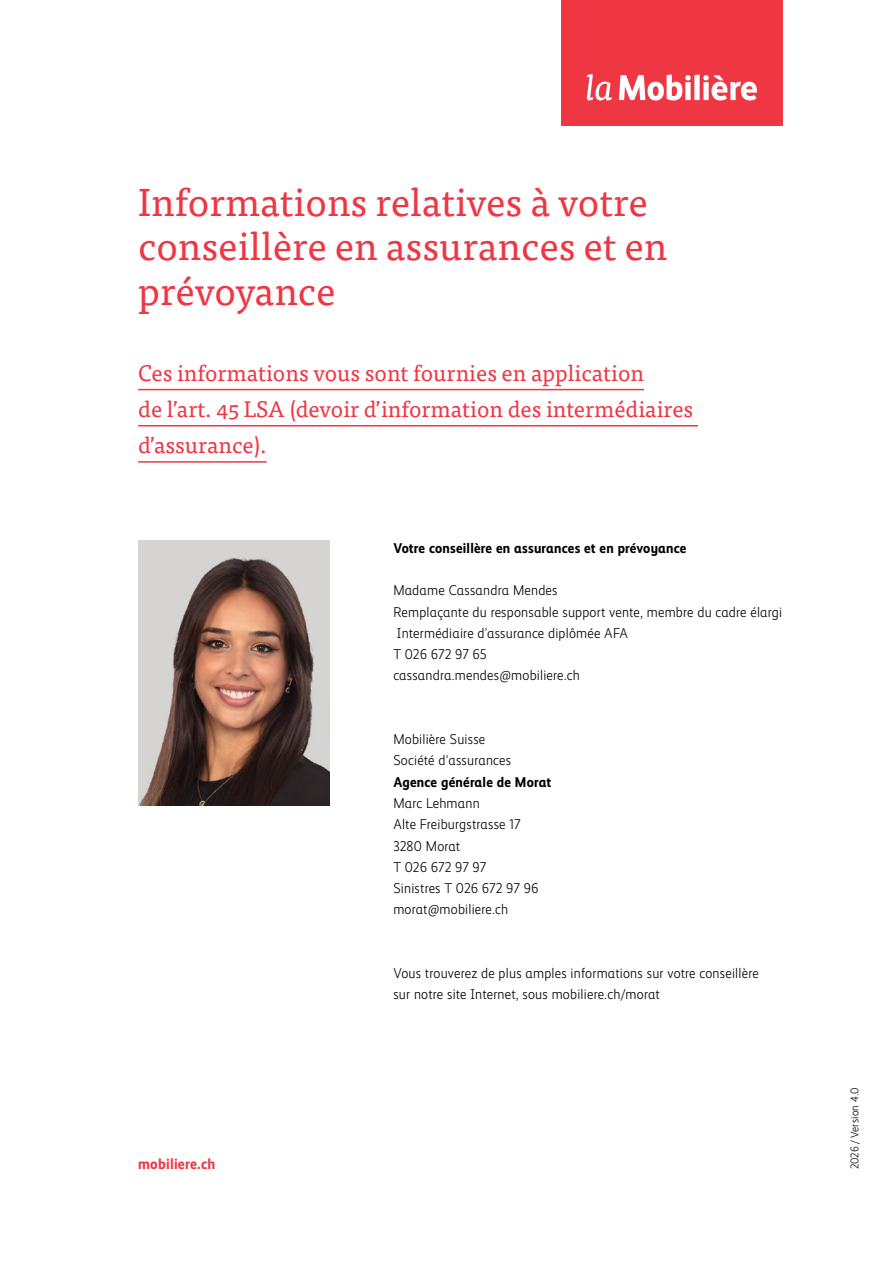
<style>
.page{position:relative;width:893px;height:1263px;background:#fff}
.page>*{position:absolute;margin:0;border:0;box-sizing:border-box;transform-origin:0 0}
.subheadline-1{font:39px/44.7px "Tisa Pro";color:#ef3744}
.Lead_Unterstrichen_1{font:22.5px/36.2px "Tisa Pro";color:#ef3744}
.t1{font:700 15px "Mobiliar Realist";letter-spacing:.015em;color:#ef3744}
.paragraph_01{font:300 14.25px "Mobiliar Realist";letter-spacing:.015em;color:#000}
.Adresse{font:300 14.25px/21.3px "Mobiliar Realist";letter-spacing:.015em;color:#000}
.paragraph_aftersubhe{font:300 14.25px/21.3px "Mobiliar Realist";letter-spacing:.015em;color:#000}
.subheadline-2{font:700 14.25px "Mobiliar Realist";letter-spacing:.015em;color:#000}
.Standort{font:700 14.25px "Mobiliar Realist";letter-spacing:.015em;color:#000}
.Email{font:300 14.25px "Mobiliar Realist";letter-spacing:.015em;color:#000}
.paragraph{font:300 11.25px "Mobiliar Realist";letter-spacing:.015em;color:#000}
</style>
<div class="page">
<hr style="left:138px;top:389px;width:506px;height:1px;background:#ef3744">
<hr style="left:138px;top:425px;width:560px;height:1px;background:#ef3744">
<hr style="left:138px;top:461px;width:129px;height:2px;background:#ef3744">
<img style="left:138px;top:540px;width:192px;height:265px">
<div style="left:561px;top:0;width:221px;height:125px;background:#ef3744"></div>
<svg style="left:619px;top:74px;width:138px;height:27px"></svg>
<svg style="left:587px;top:74px;width:25px;height:26px"></svg>
<p class="subheadline-1" style="left:138px;top:177px;width:531px">Informations relatives à votre conseillère en assurances et en prévoyance</p>
<p class="Lead_Unterstrichen_1" style="left:138px;top:353px;width:557px">Ces informations vous sont fournies en application<br>de lʼart. 45 LSA (devoir dʼinformation des intermédiaires dʼassurance).</p>
<p class="subheadline-2" style="left:393px;top:540px;width:295px">Votre conseillère en assurances et en prévoyance</p>
<p class="paragraph_01" style="left:393px;top:583px;width:166px">Madame Cassandra Mendes</p>
<p class="paragraph_01" style="left:393px;top:604px;width:390px">Remplaçante du responsable support vente, membre du cadre élargi</p>
<p class="paragraph_01" style="left:397px;top:625px;width:232px">Intermédiaire d’assurance diplômée AFA</p>
<p class="paragraph_01" style="left:393px;top:646px;width:95px">T 026 672 97 65</p>
<p class="paragraph_01" style="left:393px;top:668px;width:188px">cassandra.mendes@mobiliere.ch</p>
<p class="Adresse" style="left:393px;top:729px;width:119px">Mobilière Suisse<br>Société d'assurances</p>
<p class="Standort" style="left:393px;top:773px;width:159px">Agence générale de Morat</p>
<p class="Adresse" style="left:393px;top:793px;width:88px">Marc Lehmann</p>
<p class="Adresse" style="left:393px;top:814px;width:129px">Alte Freiburgstrasse 17</p>
<p class="Adresse" style="left:393px;top:835px;width:68px">3280 Morat</p>
<p class="Adresse" style="left:393px;top:856px;width:94px">T 026 672 97 97</p>
<p class="Adresse" style="left:393px;top:878px;width:147px">Sinistres T 026 672 97 96</p>
<p class="Email" style="left:393px;top:901px;width:117px">morat@mobiliere.ch</p>
<p class="t1" style="left:138px;top:1155px;width:79px">mobiliere.ch</p>
<p class="paragraph_aftersubhe" style="left:393px;top:963px;width:367px">Vous trouverez de plus amples informations sur votre conseillère sur notre site Internet, sous mobiliere.ch/morat</p>
<p class="paragraph" style="left:848px;top:1169px;width:84px;rotate:-90deg">2026 / Version 4.0</p>
</div>
